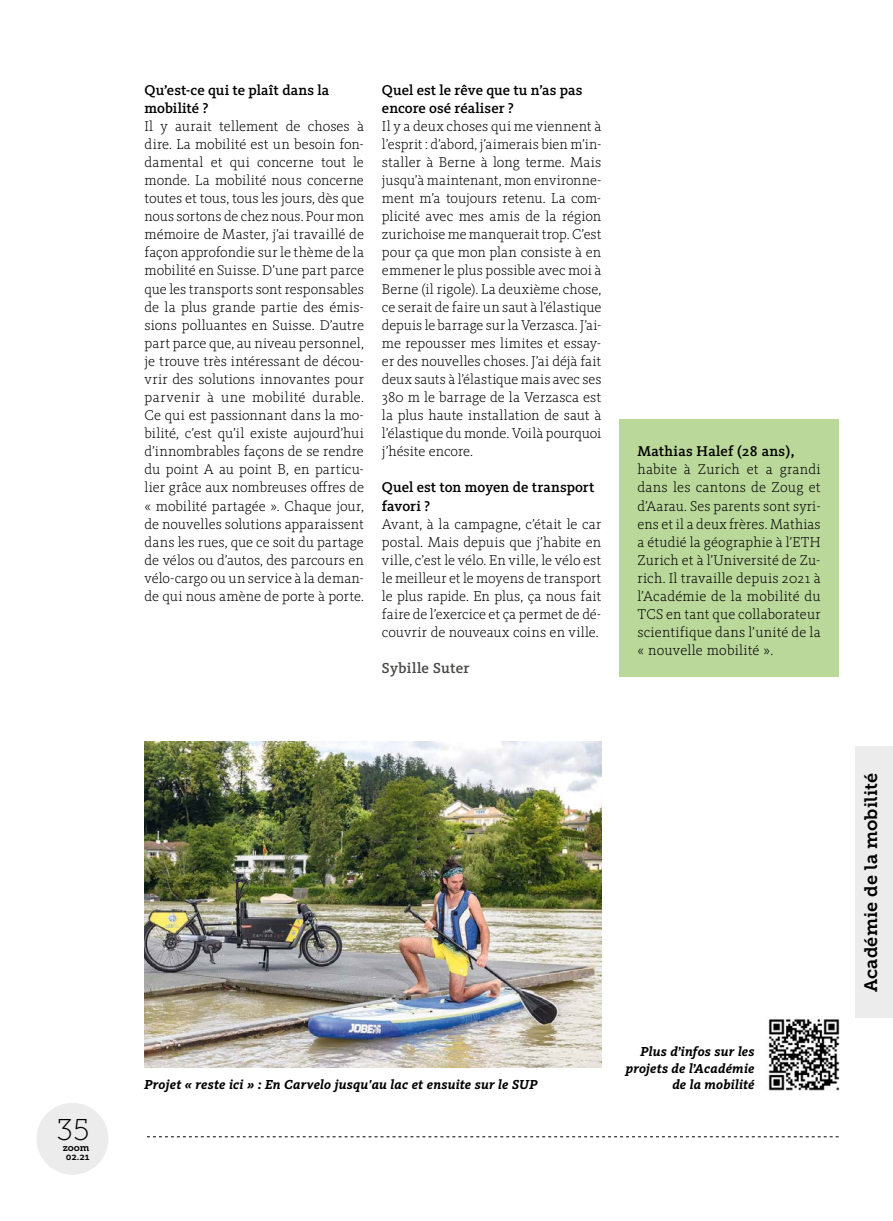
<style>
.page{position:relative;width:893px;height:1221px;background:#fff}
.page>*{position:absolute;margin:0;border:0;box-sizing:border-box;transform-origin:0 0}
.t1{font:30px "Museo Slab 100";color:#000}
.t2{font:18px "Museo Slab 700";letter-spacing:.01em;color:#000}
.t3{font:500 15px "Kievit Slab OT";letter-spacing:.02em;color:#494948}
.t4{font:300 14.7px/18px "Kievit Slab OT";letter-spacing:.005em;color:#000;text-align:justify}
.t5{font:500 14.7px/18px "Kievit Slab OT";letter-spacing:.005em;color:#000}
.t6{font:italic 700 13.5px/16.5px "Kievit Slab OT";letter-spacing:.02em;color:#000;text-align:right}
.t7{font:9.6px/8.4px "Museo Slab 700";color:#000;text-align:center}
</style>
<div class="page">
<div style="left:36px;top:1102px;width:72px;height:72px;background:#ececed;border-radius:50%"></div>
<svg style="left:147px;top:1136px;width:692px;height:1px"></svg>
<div style="left:855px;top:746px;width:38px;height:271px;background:#ececed"></div>
<div style="left:619px;top:419px;width:220px;height:257px;background:#bad89a"></div>
<img style="left:768px;top:1019px;width:72px;height:72px">
<img style="left:145px;top:742px;width:456px;height:325px">
<h1 class="t1" style="left:56px;top:1113px;width:34px">35</h1>
<p class="t7" style="left:63px;top:1143px;width:28px">zoom<br>02.21</p>
<p class="t5" style="left:145px;top:81px;width:186px">Qu’est-ce qui te plaît dans la mobilité ?</p>
<p class="t4" style="left:145px;top:117px;width:221px">Il y aurait tellement de choses à dire. La mobilité est un besoin fon&shy;damental et qui concerne tout le monde. La mobilité nous concerne toutes et tous, tous les jours, dès que nous sortons de chez nous. Pour mon mémoire de Master, j’ai travaillé de façon approfondie sur le thème de la mobilité en Suisse. D’une part parce que les transports sont responsables de la plus grande partie des émis&shy;sions polluantes en Suisse. D’autre part parce que, au niveau personnel, je trouve très intéressant de décou&shy;vrir des solutions innovantes pour parvenir à une mobilité durable.<br>Ce qui est passionnant dans la mo&shy;bilité, c’est qu’il existe aujourd’hui d’innombrables façons de se rendre du point A au point B, en particu&shy;lier grâce aux nombreuses offres de « mobilité partagée ». Chaque jour, de nouvelles solutions apparaissent dans les rues, que ce soit du partage de vélos ou d’autos, des parcours en vélo-cargo ou un service à la deman&shy;de qui nous amène de porte à porte.</p>
<p class="t5" style="left:382px;top:81px;width:202px">Quel est le rêve que tu n’as pas encore osé réaliser ?</p>
<p class="t4" style="left:382px;top:117px;width:221px">Il y a deux choses qui me viennent à l’esprit : d’abord, j’aimerais bien m’in&shy;staller à Berne à long terme. Mais jusqu’à maintenant, mon environne&shy;ment m’a toujours retenu. La com&shy;plicité avec mes amis de la région zurichoise me manquerait trop. C’est pour ça que mon plan consiste à en emmener le plus possible avec moi à Berne (il rigole). La deuxième chose, ce serait de faire un saut à l’élastique depuis le barrage sur la Verzasca. J’ai&shy;me repousser mes limites et essay&shy;er des nouvelles choses. J’ai déjà fait deux sauts à l’élastique mais avec ses 380 m le barrage de la Verzasca est la plus haute installation de saut à l’élastique du monde. Voilà pourquoi j’hésite encore.</p>
<p class="t5" style="left:382px;top:478px;width:214px">Quel est ton moyen de transport favori ?</p>
<p class="t4" style="left:382px;top:515px;width:221px">Avant, à la campagne, c’était le car postal. Mais depuis que j’habite en ville, c’est le vélo. En ville, le vélo est le meilleur et le moyens de transport le plus rapide. En plus, ça nous fait faire de l’exercice et ça permet de dé&shy;couvrir de nouveaux coins en ville.</p>
<p class="t3" style="left:382px;top:659px;width:89px">Sybille Suter</p>
<p class="t5" style="left:637px;top:442px;width:159px">Mathias Halef (28 ans),</p>
<p class="t4" style="left:637px;top:460px;width:185px">habite à Zurich et a grandi dans les cantons de Zoug et d’Aarau. Ses parents sont syri&shy;ens et il a deux frères. Mathias a étudié la géographie à l’ETH Zurich et à l’Université de Zu&shy;rich. Il travaille depuis 2021 à l’Académie de la mobilité du TCS en tant que collaborateur scientifique dans l’unité de la « nouvelle mobilité ».</p>
<p class="t6" style="left:626px;top:1043px;width:130px">Plus d’infos sur les projets de l’Académie</p>
<p class="t6" style="left:145px;top:1076px;width:394px">Projet « reste ici » : En Carvelo jusqu'au lac et ensuite sur le SUP</p>
<p class="t6" style="left:672px;top:1076px;width:84px">de la mobilité</p>
<p class="t2" style="left:861px;top:991px;width:221px;rotate:-90deg">Académie de la mobilité</p>
</div>
